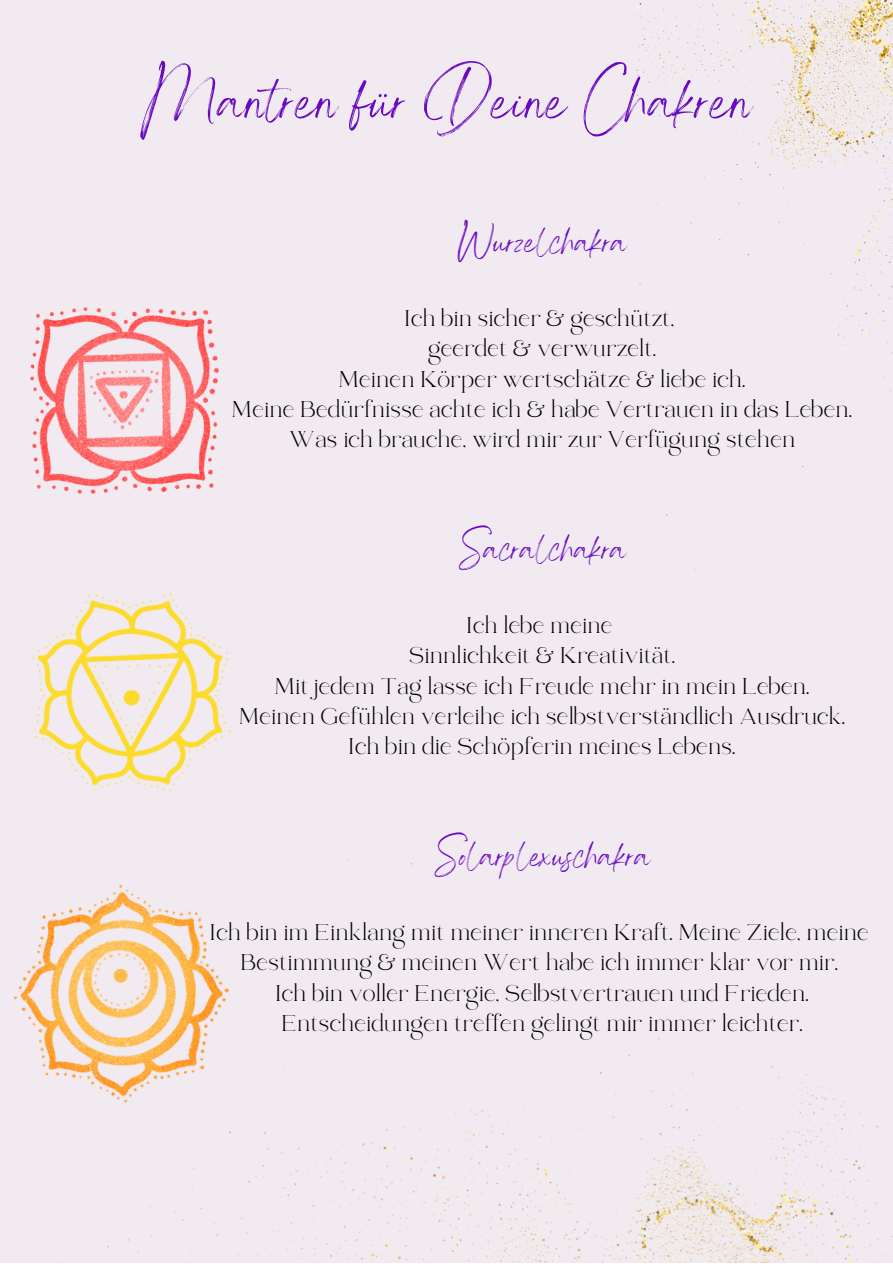
<style>
.page{position:relative;width:893px;height:1264px;background:#fff}
.page>*{position:absolute;margin:0;border:0;box-sizing:border-box;transform-origin:0 0}
.t1{font:78.6px "Angella White";color:#6809c2}
.t2{font:46.5px "Angella White";color:#6809c2}
.t3{font:22.5px/30.3px "RTL Ansam Ansam";color:#000;text-align:center}
</style>
<div class="page">
<div style="left:0;top:0;width:892px;height:1262px;background:#f1eaf0"></div>
<img style="left:635px;top:0;width:257px;height:571px">
<img style="left:85px;top:859px;width:807px;height:403px">
<img style="left:31px;top:308px;width:188px;height:185px">
<img style="left:32px;top:593px;width:199px;height:199px">
<img style="left:13px;top:866px;width:236px;height:254px">
<h1 class="t1" style="left:140px;top:52px;width:613px">Mantren für Deine Chakren</h1>
<h2 class="t2" style="left:458px;top:212px;width:171px">Wurzelchakra</h2>
<p class="t3" style="left:232px;top:305px;width:622px">Ich bin sicher &amp; geschützt,<br>geerdet &amp; verwurzelt.<br>Meinen Körper wertschätze &amp; liebe ich.<br>Meine Bedürfnisse achte ich &amp; habe Vertrauen in das Leben.<br>Was ich brauche, wird mir zur Verfügung stehen</p>
<h2 class="t2" style="left:458px;top:519px;width:170px">Sacralchakra</h2>
<p class="t3" style="left:240px;top:612px;width:608px">Ich lebe meine<br>Sinnlichkeit &amp; Kreativität.<br>Mit jedem Tag lasse ich Freude mehr in mein Leben.<br>Meinen Gefühlen verleihe ich selbstverständlich Ausdruck.<br>Ich bin die Schöpferin meines Lebens.</p>
<h2 class="t2" style="left:434px;top:826px;width:218px">Solarplexuschakra</h2>
<p class="t3" style="left:211px;top:919px;width:660px">Ich bin im Einklang mit meiner inneren Kraft. Meine Ziele, meine Bestimmung &amp; meinen Wert habe ich immer klar vor mir.<br>Ich bin voller Energie, Selbstvertrauen und Frieden.<br>Entscheidungen treffen gelingt mir immer leichter.</p>
</div>
